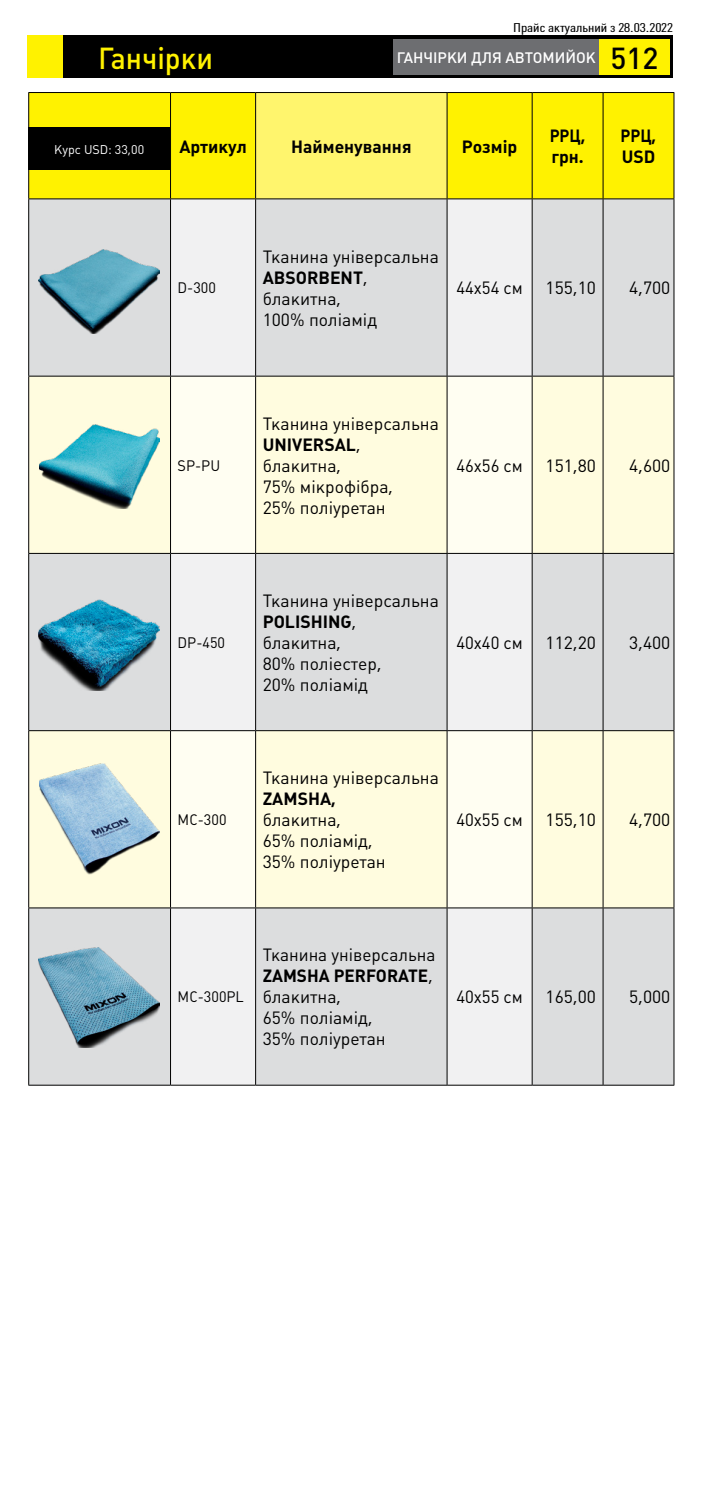
<style>
.page{position:relative;width:702px;height:1489px;background:#fff}
.page>*{position:absolute;margin:0;border:0;box-sizing:border-box;transform-origin:0 0}
.t1{font:500 30px "Plumb";color:#fff200;scale:.95 1}
.t2{font:17.5px/21px "Plumb";color:#000}
.t3{font:17.5px "Plumb";color:#000;scale:.96 1}
.t4{font:700 17.5px "Plumb";color:#000}
.t5{font:700 17.5px/21px "Plumb";color:#000;scale:.9 1}
.t6{font:15px "Plumb";color:#000;scale:.96 1}
.t7{font:500 15px "Plumb";color:#fff}
.t8{font:12.5px "Plumb Condensed";color:#000;scale:1.32 1}
.t9{font:12.5px "Plumb";color:#fff}
.s1{font-size:30px;color:#000}
.s2{font-weight:700}
</style>
<div class="page">
<div style="left:29px;top:93px;width:502px;height:105px;background:#fff200"></div>
<div style="left:255px;top:92px;width:192px;height:107px;background:#fff56d"></div>
<div style="left:532px;top:93px;width:141px;height:105px;background:#fff200"></div>
<div style="left:29px;top:199px;width:644px;height:885px;background:#dcddde"></div>
<svg style="left:171px;top:199px;width:360px;height:885px;fill:#dcddde"></svg>
<svg style="left:29px;top:377px;width:644px;height:530px;background:#f2f0dd"></svg>
<svg style="left:171px;top:377px;width:360px;height:530px"></svg>
<hr style="left:28px;top:92px;width:142px;height:1px;background:#000">
<hr style="left:28px;top:93px;width:1px;height:105px;background:#000">
<hr style="left:170px;top:92px;width:85px;height:1px;background:#000">
<hr style="left:170px;top:93px;width:1px;height:105px;background:#000">
<hr style="left:255px;top:92px;width:192px;height:1px;background:#000">
<hr style="left:255px;top:93px;width:1px;height:105px;background:#000">
<hr style="left:447px;top:92px;width:85px;height:1px;background:#000">
<hr style="left:446px;top:93px;width:1px;height:105px;background:#000">
<hr style="left:532px;top:92px;width:71px;height:1px;background:#000">
<hr style="left:531px;top:93px;width:1px;height:105px;background:#000">
<hr style="left:603px;top:92px;width:71px;height:1px;background:#000">
<hr style="left:602px;top:93px;width:1px;height:105px;background:#000">
<hr style="left:673px;top:93px;width:1px;height:105px;background:#000">
<hr style="left:28px;top:198px;width:142px;height:1px;background:#000">
<hr style="left:28px;top:199px;width:1px;height:177px;background:#000">
<hr style="left:170px;top:198px;width:85px;height:1px;background:#000">
<hr style="left:170px;top:199px;width:1px;height:177px;background:#000">
<hr style="left:255px;top:198px;width:192px;height:1px;background:#000">
<hr style="left:255px;top:199px;width:1px;height:177px;background:#000">
<hr style="left:447px;top:198px;width:85px;height:1px;background:#000">
<hr style="left:446px;top:199px;width:1px;height:177px;background:#000">
<hr style="left:532px;top:198px;width:71px;height:1px;background:#000">
<hr style="left:531px;top:199px;width:1px;height:177px;background:#000">
<hr style="left:603px;top:198px;width:71px;height:1px;background:#000">
<hr style="left:602px;top:199px;width:1px;height:177px;background:#000">
<hr style="left:673px;top:199px;width:1px;height:177px;background:#000">
<hr style="left:28px;top:376px;width:142px;height:1px;background:#000">
<hr style="left:28px;top:376px;width:1px;height:177px;background:#000">
<hr style="left:170px;top:376px;width:85px;height:1px;background:#000">
<hr style="left:170px;top:376px;width:1px;height:177px;background:#000">
<hr style="left:255px;top:376px;width:192px;height:1px;background:#000">
<hr style="left:255px;top:376px;width:1px;height:177px;background:#000">
<hr style="left:447px;top:376px;width:85px;height:1px;background:#000">
<hr style="left:446px;top:376px;width:1px;height:177px;background:#000">
<hr style="left:532px;top:376px;width:71px;height:1px;background:#000">
<hr style="left:531px;top:376px;width:1px;height:177px;background:#000">
<hr style="left:603px;top:376px;width:71px;height:1px;background:#000">
<hr style="left:602px;top:376px;width:1px;height:177px;background:#000">
<hr style="left:673px;top:376px;width:1px;height:177px;background:#000">
<hr style="left:28px;top:553px;width:142px;height:1px;background:#000">
<hr style="left:28px;top:553px;width:1px;height:177px;background:#000">
<hr style="left:170px;top:553px;width:85px;height:1px;background:#000">
<hr style="left:170px;top:553px;width:1px;height:177px;background:#000">
<hr style="left:255px;top:553px;width:192px;height:1px;background:#000">
<hr style="left:255px;top:553px;width:1px;height:177px;background:#000">
<hr style="left:447px;top:553px;width:85px;height:1px;background:#000">
<hr style="left:446px;top:553px;width:1px;height:177px;background:#000">
<hr style="left:532px;top:553px;width:71px;height:1px;background:#000">
<hr style="left:531px;top:553px;width:1px;height:177px;background:#000">
<hr style="left:603px;top:553px;width:71px;height:1px;background:#000">
<hr style="left:602px;top:553px;width:1px;height:177px;background:#000">
<hr style="left:673px;top:553px;width:1px;height:177px;background:#000">
<hr style="left:28px;top:730px;width:142px;height:1px;background:#000">
<hr style="left:28px;top:731px;width:1px;height:176px;background:#000">
<hr style="left:170px;top:730px;width:85px;height:1px;background:#000">
<hr style="left:170px;top:731px;width:1px;height:176px;background:#000">
<hr style="left:255px;top:730px;width:192px;height:1px;background:#000">
<hr style="left:255px;top:731px;width:1px;height:176px;background:#000">
<hr style="left:447px;top:730px;width:85px;height:1px;background:#000">
<hr style="left:446px;top:731px;width:1px;height:176px;background:#000">
<hr style="left:532px;top:730px;width:71px;height:1px;background:#000">
<hr style="left:531px;top:731px;width:1px;height:176px;background:#000">
<hr style="left:603px;top:730px;width:71px;height:1px;background:#000">
<hr style="left:602px;top:731px;width:1px;height:176px;background:#000">
<hr style="left:673px;top:731px;width:1px;height:176px;background:#000">
<hr style="left:28px;top:907px;width:142px;height:1px;background:#000">
<hr style="left:28px;top:908px;width:1px;height:176px;background:#000">
<hr style="left:170px;top:907px;width:85px;height:1px;background:#000">
<hr style="left:170px;top:908px;width:1px;height:176px;background:#000">
<hr style="left:255px;top:907px;width:192px;height:1px;background:#000">
<hr style="left:255px;top:908px;width:1px;height:176px;background:#000">
<hr style="left:447px;top:907px;width:85px;height:1px;background:#000">
<hr style="left:446px;top:908px;width:1px;height:176px;background:#000">
<hr style="left:532px;top:907px;width:71px;height:1px;background:#000">
<hr style="left:531px;top:908px;width:1px;height:176px;background:#000">
<hr style="left:603px;top:907px;width:71px;height:1px;background:#000">
<hr style="left:602px;top:908px;width:1px;height:176px;background:#000">
<hr style="left:673px;top:908px;width:1px;height:176px;background:#000">
<hr style="left:28px;top:1084px;width:142px;height:1px;background:#000">
<hr style="left:170px;top:1084px;width:85px;height:1px;background:#000">
<hr style="left:255px;top:1084px;width:192px;height:1px;background:#000">
<hr style="left:447px;top:1084px;width:85px;height:1px;background:#000">
<hr style="left:532px;top:1084px;width:71px;height:1px;background:#000">
<hr style="left:603px;top:1084px;width:71px;height:1px;background:#000">
<img style="left:39px;top:424px;width:120px;height:85px">
<img style="left:39px;top:250px;width:120px;height:83px">
<img style="left:39px;top:947px;width:120px;height:100px">
<img style="left:39px;top:600px;width:120px;height:90px">
<img style="left:39px;top:763px;width:120px;height:111px">
<div style="left:27px;top:35px;width:645px;height:43px;background:#000"></div>
<div style="left:27px;top:35px;width:36px;height:43px;background:#fff200"></div>
<div style="left:599px;top:39px;width:71px;height:35px;background:#fff200"></div>
<div style="left:393px;top:39px;width:206px;height:35px;background:#6d6e71"></div>
<div style="left:28px;top:128px;width:142px;height:42px;background:#000"></div>
<p class="t8" style="left:513px;top:21px;width:123px">Прайс актуальний з 28.03.2022</p>
<h1 class="t1" style="left:98px;top:41px;width:122px">Ганчірки</h1>
<p class="t7" style="left:397px;top:49px;width:263px">ГАНЧІРКИ ДЛЯ АВТОМИЙОК <span class="s1">512</span></p>
<p class="t9" style="left:54px;top:142px;width:91px">Курс USD: 33,00</p>
<p class="t4" style="left:179px;top:136px;width:69px">Артикул</p>
<p class="t4" style="left:291px;top:136px;width:122px">Найменування</p>
<p class="t4" style="left:462px;top:136px;width:57px">Розмір</p>
<p class="t5" style="left:549px;top:125px;width:41px">РРЦ, грн.</p>
<p class="t5" style="left:620px;top:125px;width:41px">РРЦ,<br>USD</p>
<p class="t6" style="left:178px;top:279px;width:41px">D-300</p>
<p class="t2" style="left:263px;top:246px;width:178px">Тканина універсальна<br><span class="s2">ABSORBENT</span>, блакитна,<br>100% поліамід</p>
<p class="t3" style="left:456px;top:278px;width:71px">44х54 см</p>
<p class="t2" style="left:545px;top:278px;width:52px">155,10</p>
<p class="t2" style="left:629px;top:278px;width:43px">4,700</p>
<p class="t6" style="left:178px;top:456px;width:46px">SP-PU</p>
<p class="t6" style="left:178px;top:634px;width:51px">DP-450</p>
<p class="t2" style="left:263px;top:413px;width:178px">Тканина універсальна<br><span class="s2">UNIVERSAL</span>, блакитна,<br>75% мікрофібра,<br>25% поліуретан</p>
<p class="t3" style="left:456px;top:455px;width:71px">46х56 см</p>
<p class="t2" style="left:545px;top:455px;width:52px">151,80</p>
<p class="t2" style="left:629px;top:455px;width:43px">4,600</p>
<p class="t2" style="left:263px;top:590px;width:178px">Тканина універсальна<br><span class="s2">POLISHING</span>, блакитна,<br>80% поліестер,<br>20% поліамід</p>
<p class="t3" style="left:456px;top:632px;width:71px">40х40 см</p>
<p class="t2" style="left:545px;top:632px;width:52px">112,20</p>
<p class="t2" style="left:629px;top:632px;width:43px">3,400</p>
<p class="t6" style="left:178px;top:811px;width:52px">MC-300</p>
<p class="t2" style="left:263px;top:767px;width:178px">Тканина універсальна</p>
<p class="t4" style="left:263px;top:788px;width:75px">ZAMSHA,</p>
<p class="t2" style="left:263px;top:809px;width:125px">блакитна,<br>65% поліамід,<br>35% поліуретан</p>
<p class="t3" style="left:456px;top:809px;width:71px">40х55 см</p>
<p class="t2" style="left:545px;top:809px;width:52px">155,10</p>
<p class="t2" style="left:629px;top:809px;width:43px">4,700</p>
<p class="t6" style="left:178px;top:988px;width:70px">MC-300PL</p>
<p class="t2" style="left:263px;top:944px;width:174px">Тканина універсальна<br><span class="s2">ZAMSHA PERFORATE</span>, блакитна,<br>65% поліамід,<br>35% поліуретан</p>
<p class="t3" style="left:456px;top:987px;width:71px">40х55 см</p>
<p class="t2" style="left:545px;top:986px;width:52px">165,00</p>
<p class="t2" style="left:629px;top:986px;width:43px">5,000</p>
</div>
